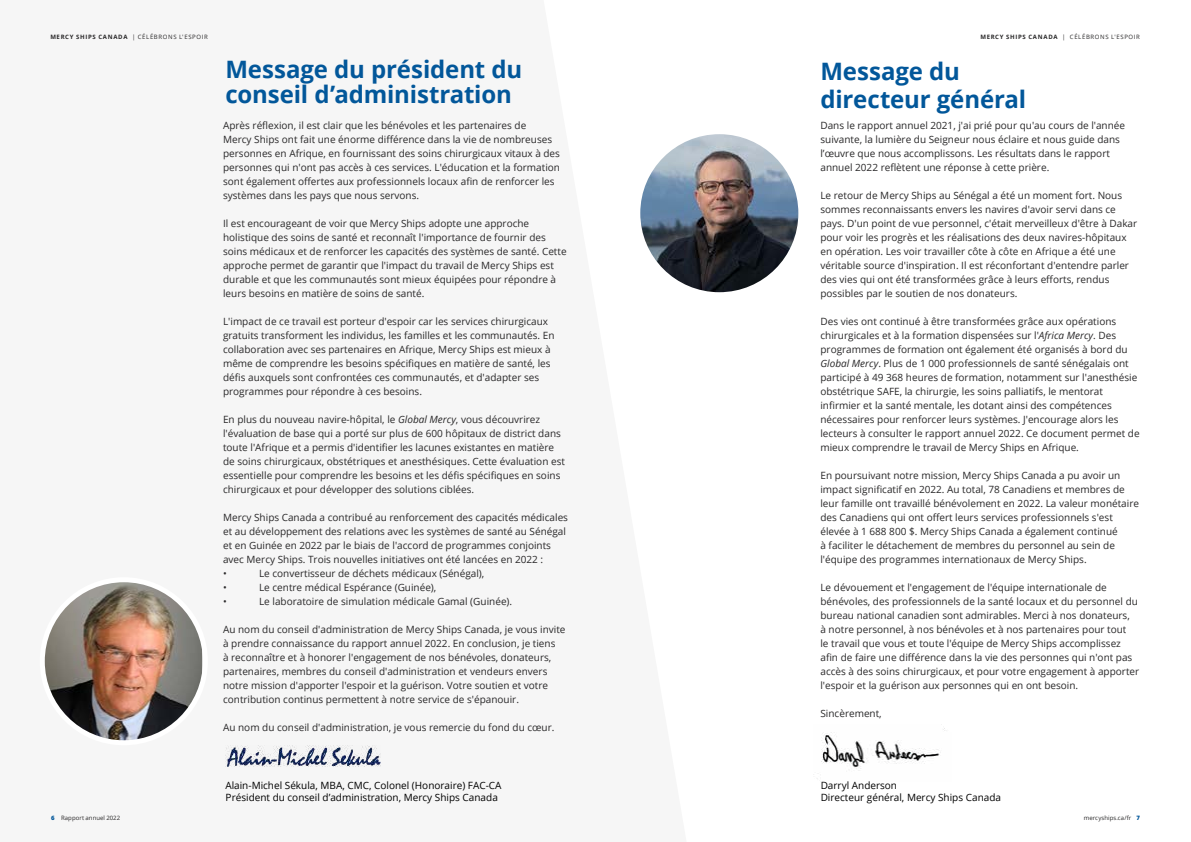
<style>
.page{position:relative;width:1191px;height:842px;background:#fff}
.page>*{position:absolute;margin:0;border:0;box-sizing:border-box;transform-origin:0 0}
.t1{font:700 24px/25px "Open Sans";letter-spacing:-.005em;color:#02579a}
.t2{font:10px/14px "Open Sans";color:#292829}
.t3{font:10px/12px "Open Sans";color:#000}
.t4{font:6px "Open Sans";letter-spacing:.1em;color:#292829}
.t5{font:6px "Open Sans";letter-spacing:.005em;color:#292829}
.s1{font-weight:700}
.s2{font-style:italic}
.s3{font-weight:800;color:#02579a}
</style>
<div class="page">
<img style="left:46px;top:583px;width:156px;height:156px">
<div style="left:40px;top:577px;width:168px;height:168px;border:5px solid #fff;border-radius:50%"></div>
<img style="left:638px;top:132px;width:163px;height:163px;border-radius:82px">
<div style="left:635px;top:129px;width:168px;height:168px;border:5px solid #fff;border-radius:50%"></div>
<img style="left:817px;top:728px;width:128px;height:51px">
<img style="left:225px;top:745px;width:156px;height:21px">
<p class="t4" style="left:50px;top:34px;width:159px"><span class="s1">MERCY SHIPS CANADA</span> | CÉLÉBRONS L'ESPOIR</p>
<h1 class="t1" style="left:225px;top:59px;width:298px">Message du président du conseil d’administration</h1>
<p class="t2" style="left:223px;top:118px;width:338px">Après réflexion, il est clair que les bénévoles et les partenaires de<br>Mercy Ships ont fait une énorme différence dans la vie de nombreuses personnes en Afrique, en fournissant des soins chirurgicaux vitaux à des personnes qui n'ont pas accès à ces services. L'éducation et la formation sont également offertes aux professionnels locaux afin de renforcer les systèmes dans les pays que nous servons.</p>
<p class="t2" style="left:223px;top:218px;width:345px">Il est encourageant de voir que Mercy Ships adopte une approche holistique des soins de santé et reconnaît l'importance de fournir des soins médicaux et de renforcer les capacités des systèmes de santé. Cette approche permet de garantir que l'impact du travail de Mercy Ships est durable et que les communautés sont mieux équipées pour répondre à leurs besoins en matière de soins de santé.</p>
<p class="t2" style="left:223px;top:316px;width:333px">L'impact de ce travail est porteur d'espoir car les services chirurgicaux gratuits transforment les individus, les familles et les communautés. En collaboration avec ses partenaires en Afrique, Mercy Ships est mieux à même de comprendre les besoins spécifiques en matière de santé, les défis auxquels sont confrontées ces communautés, et d'adapter ses programmes pour répondre à ces besoins.</p>
<p class="t2" style="left:223px;top:414px;width:343px">En plus du nouveau navire-hôpital, le <span class="s2">Global Mercy</span>, vous découvrirez l'évaluation de base qui a porté sur plus de 600 hôpitaux de district dans toute l'Afrique et a permis d'identifier les lacunes existantes en matière de soins chirurgicaux, obstétriques et anesthésiques. Cette évaluation est essentielle pour comprendre les besoins et les défis spécifiques en soins chirurgicaux et pour développer des solutions ciblées.</p>
<p class="t2" style="left:223px;top:512px;width:346px">Mercy Ships Canada a contribué au renforcement des capacités médicales et au développement des relations avec les systèmes de santé au Sénégal et en Guinée en 2022 par le biais de l'accord de programmes conjoints avec Mercy Ships. Trois nouvelles initiatives ont été lancées en 2022 :<br>•</p>
<p class="t2" style="left:259px;top:568px;width:227px">Le convertisseur de déchets médicaux (Sénégal),</p>
<p class="t2" style="left:223px;top:582px;width:5px">•</p>
<p class="t2" style="left:259px;top:582px;width:179px">Le centre médical Espérance (Guinée),</p>
<p class="t2" style="left:223px;top:596px;width:5px">•</p>
<p class="t2" style="left:259px;top:596px;width:255px">Le laboratoire de simulation médicale Gamal (Guinée).</p>
<p class="t2" style="left:223px;top:624px;width:344px">Au nom du conseil d'administration de Mercy Ships Canada, je vous invite à prendre connaissance du rapport annuel 2022. En conclusion, je tiens<br>à reconnaître et à honorer l'engagement de nos bénévoles, donateurs, partenaires, membres du conseil d'administration et vendeurs envers notre mission d'apporter l'espoir et la guérison. Votre soutien et votre contribution continus permettent à notre service de s'épanouir.</p>
<p class="t2" style="left:223px;top:722px;width:333px">Au nom du conseil d'administration, je vous remercie du fond du cœur.</p>
<p class="t5" style="left:51px;top:815px;width:71px"><span class="s3">6</span> Rapport annuel 2022</p>
<p class="t3" style="left:225px;top:781px;width:278px">Alain-Michel Sékula, MBA, CMC, Colonel (Honoraire) FAC-CA<br>Président du conseil d’administration, Mercy Ships Canada</p>
<p class="t4" style="left:980px;top:34px;width:161px"><span class="s1">MERCY SHIPS CANADA</span> | CÉLÉBRONS L'ESPOIR</p>
<h1 class="t1" style="left:820px;top:59px;width:207px;line-height:28.8px">Message du directeur général</h1>
<p class="t2" style="left:820px;top:120px;width:306px">Dans le rapport annuel 2021, j'ai prié pour qu'au cours de l'année suivante, la lumière du Seigneur nous éclaire et nous guide dans l’œuvre que nous accomplissons. Les résultats dans le rapport annuel 2022 reflètent une réponse à cette prière.</p>
<p class="t2" style="left:820px;top:190px;width:318px">Le retour de Mercy Ships au Sénégal a été un moment fort. Nous sommes reconnaissants envers les navires d'avoir servi dans ce pays. D'un point de vue personnel, c'était merveilleux d'être à Dakar pour voir les progrès et les réalisations des deux navires-hôpitaux en opération. Les voir travailler côte à côte en Afrique a été une véritable source d'inspiration. Il est réconfortant d'entendre parler des vies qui ont été transformées grâce à leurs efforts, rendus possibles par le soutien de nos donateurs.</p>
<p class="t2" style="left:820px;top:316px;width:321px">Des vies ont continué à être transformées grâce aux opérations chirurgicales et à la formation dispensées sur l'<span class="s2">Africa Mercy</span>. Des programmes de formation ont également été organisés à bord du <span class="s2">Global Mercy</span>. Plus de 1 000 professionnels de santé sénégalais ont participé à 49 368 heures de formation, notamment sur l'anesthésie obstétrique SAFE, la chirurgie, les soins palliatifs, le mentorat infirmier et la santé mentale, les dotant ainsi des compétences nécessaires pour renforcer leurs systèmes. J'encourage alors les lecteurs à consulter le rapport annuel 2022. Ce document permet de mieux comprendre le travail de Mercy Ships en Afrique.</p>
<p class="t2" style="left:820px;top:470px;width:320px">En poursuivant notre mission, Mercy Ships Canada a pu avoir un impact significatif en 2022. Au total, 78 Canadiens et membres de leur famille ont travaillé bénévolement en 2022. La valeur monétaire des Canadiens qui ont offert leurs services professionnels s'est élevée à 1 688 800 $. Mercy Ships Canada a également continué<br>à faciliter le détachement de membres du personnel au sein de l'équipe des programmes internationaux de Mercy Ships.</p>
<p class="t2" style="left:820px;top:582px;width:320px">Le dévouement et l'engagement de l'équipe internationale de bénévoles, des professionnels de la santé locaux et du personnel du bureau national canadien sont admirables. Merci à nos donateurs,<br>à notre personnel, à nos bénévoles et à nos partenaires pour tout<br>le travail que vous et toute l'équipe de Mercy Ships accomplissez afin de faire une différence dans la vie des personnes qui n'ont pas accès à des soins chirurgicaux, et pour votre engagement à apporter l'espoir et la guérison aux personnes qui en ont besoin.</p>
<p class="t2" style="left:820px;top:706px;width:63px">Sincèrement,</p>
<p class="t3" style="left:820px;top:781px;width:182px">Darryl Anderson<br>Directeur général, Mercy Ships Canada</p>
<p class="t5" style="left:1083px;top:815px;width:58px">mercyships.ca/fr <span class="s3">7</span></p>
</div>
